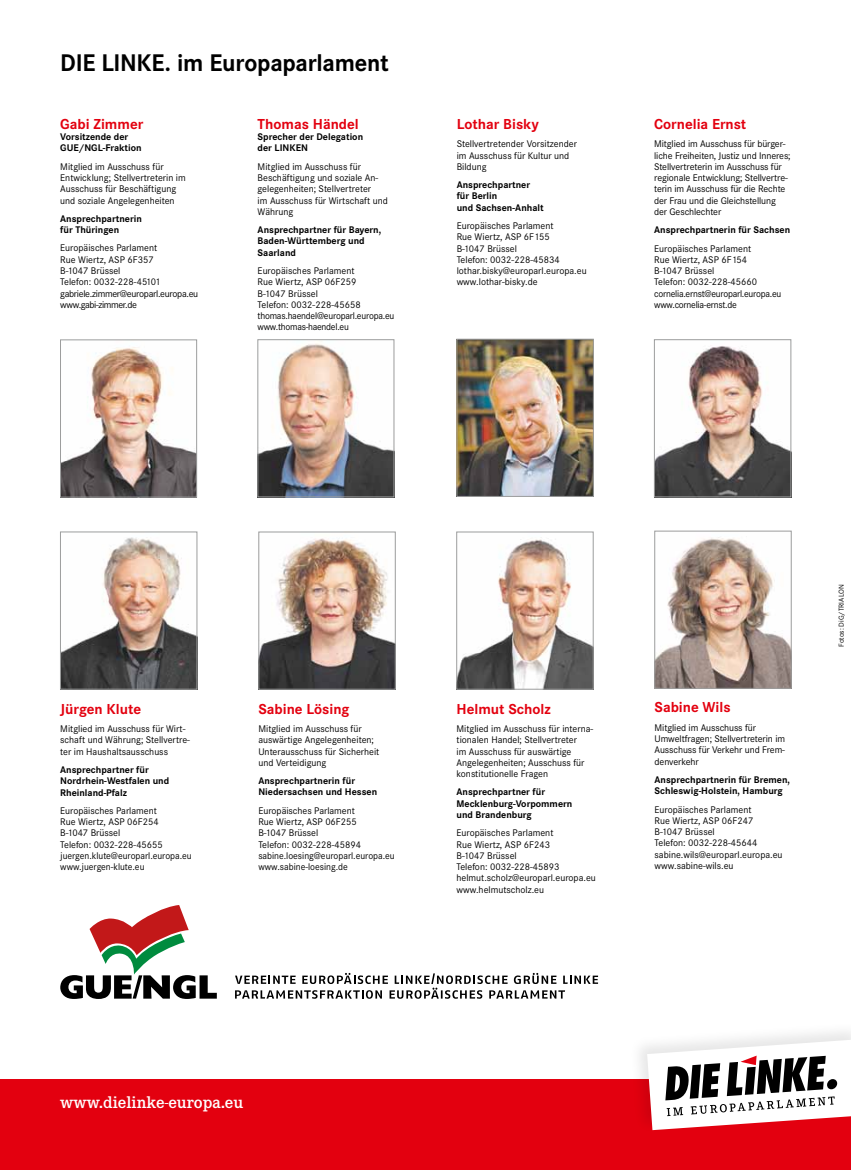
<style>
.page{position:relative;width:851px;height:1170px;background:#fff}
.page>*{position:absolute;margin:0;border:0;box-sizing:border-box;transform-origin:0 0}
.t1{font:700 25px "Corporate S";letter-spacing:-.01em;color:#000}
.t2{font:600 17.5px "Corporate E";color:#fff}
.t3{font:700 15px "Corporate S";color:#e3000f}
.t4{font:10px/11.2px "Corporate S";color:#000}
.t5{font:700 10px/11.2px "Corporate S";color:#000}
.t6{font:7.5px "Corporate S";color:#000}
</style>
<div class="page">
<img style="left:259px;top:343px;width:133px;height:152px">
<div style="left:257px;top:339px;width:137px;height:158px;border:1px solid #9c9d9d"></div>
<img style="left:62px;top:347px;width:133px;height:148px">
<div style="left:60px;top:339px;width:137px;height:158px;border:1px solid #9c9d9d"></div>
<div style="left:0;top:1079px;width:850px;height:90px;background:#e3000f"></div>
<img style="left:656px;top:537px;width:133px;height:149px">
<div style="left:654px;top:531px;width:137px;height:157px;border:1px solid #9c9d9d"></div>
<img style="left:458px;top:341px;width:133px;height:153px">
<div style="left:456px;top:339px;width:137px;height:157px;border:1px solid #9c9d9d"></div>
<img style="left:656px;top:346px;width:133px;height:149px">
<div style="left:654px;top:339px;width:137px;height:158px;border:1px solid #9c9d9d"></div>
<img style="left:260px;top:538px;width:133px;height:149px">
<div style="left:258px;top:531px;width:137px;height:158px;border:1px solid #9c9d9d"></div>
<img style="left:62px;top:537px;width:133px;height:150px">
<div style="left:60px;top:531px;width:137px;height:158px;border:1px solid #9c9d9d"></div>
<img style="left:458px;top:537px;width:133px;height:150px">
<div style="left:456px;top:531px;width:137px;height:158px;border:1px solid #9c9d9d"></div>
<svg style="left:60px;top:905px;width:157px;height:93px"></svg>
<svg style="left:235px;top:972px;width:363px;height:26px"></svg>
<div style="left:628px;top:1020px;width:222px;height:114px;background:#000;opacity:.1"></div>
<svg style="left:647px;top:1039px;width:203px;height:90px"></svg>
<h1 class="t1" style="left:60px;top:49px;width:330px">DIE LIN KE. im Europaparlament</h1>
<h3 class="t3" style="left:60px;top:115px;width:85px">Gabi Zimmer</h3>
<p class="t5" style="left:60px;top:131px;width:69px">Vorsitzende der<br>GUE</p>
<p class="t5" style="left:79px;top:143px;width:12px">/NGL-F</p>
<p class="t5" style="left:110px;top:143px;width:33px">raktion</p>
<p class="t4" style="left:60px;top:161px;width:127px">Mitglied im Ausschuss für<br>Entwicklung; Stellvertreterin im<br>Ausschuss für Beschäftigung und soziale Angelegenheiten</p>
<p class="t5" style="left:60px;top:213px;width:83px">Ansprechpartnerin für Thüringen</p>
<p class="t4" style="left:60px;top:243px;width:139px">Europäisches Parlament<br>Rue Wiertz, ASP 6F357<br>B-1047 Brüssel<br>Telefon: 0032-228-45101 gabriele.zimmer@europarl.europa.eu www.gabi-zimmer.de</p>
<h3 class="t3" style="left:257px;top:115px;width:103px">Thomas Händel</h3>
<p class="t5" style="left:257px;top:131px;width:107px">Sprecher der Delegation der LIN KEN</p>
<p class="t4" style="left:257px;top:161px;width:132px">Mitglied im Ausschuss für<br>Beschäftigung und soziale An&shy;gelegenheiten; Stellvertreter<br>im Ausschuss für Wirtschaft und<br>Währung</p>
<p class="t5" style="left:257px;top:224px;width:125px">Ansprechpartner für Bayern,<br>Baden-Württemberg und<br>Saarland</p>
<p class="t4" style="left:257px;top:265px;width:138px">Europäisches Parlament<br>Rue Wiertz, ASP 06F259<br>B-1047 Brüssel<br>Telefon: 0032-228-45658 thomas.haendel@europarl.europa.eu www.thomas-haendel.eu</p>
<h3 class="t3" style="left:456px;top:115px;width:84px">Lothar Bisky</h3>
<p class="t4" style="left:456px;top:138px;width:122px">Stellvertretender Vorsitzender im Ausschuss für Kultur und<br>Bildung</p>
<p class="t5" style="left:456px;top:179px;width:88px">Ansprechpartner für Berlin<br>und Sachsen-Anhalt</p>
<p class="t4" style="left:456px;top:220px;width:131px">Europäisches Parlament<br>Rue Wiertz, ASP 6F155<br>B-1047 Brüssel<br>Telefon: 0032-228-45834 lothar.bisky@europarl.europa.eu www.lothar-bisky.de</p>
<h3 class="t3" style="left:654px;top:115px;width:93px">Cornelia Ernst</h3>
<p class="t4" style="left:654px;top:138px;width:138px">Mitglied im Ausschuss für bürger&shy;liche Freiheiten, Justiz und Inneres;<br>Stellvertreterin im Ausschuss für regionale Entwicklung; Stellvertre&shy;terin im Ausschuss für die Rechte der Frau und die Gleichstellung der Geschlechter</p>
<p class="t5" style="left:654px;top:224px;width:137px">Ansprechpartnerin für Sachsen</p>
<p class="t4" style="left:654px;top:243px;width:129px">Europäisches Parlament<br>Rue Wiertz, ASP 6F154<br>B-1047 Brüssel<br>Telefon: 0032-228-45660 cornelia.ernst@europarl.europa.eu www.cornelia-ernst.de</p>
<h3 class="t3" style="left:60px;top:700px;width:82px">Jürgen Klute</h3>
<p class="t4" style="left:60px;top:723px;width:131px">Mitglied im Ausschuss für Wirt&shy;schaft und Währung; Stellvertre&shy;ter im Haushaltsausschuss</p>
<p class="t5" style="left:60px;top:764px;width:110px">Ansprechpartner für<br>Nordrhein-Westfalen und<br>Rheinland-Pfalz</p>
<p class="t4" style="left:60px;top:805px;width:133px">Europäisches Parlament<br>Rue Wiertz, ASP 06F254<br>B-1047 Brüssel<br>Telefon: 0032-228-45655 juergen.klute@europarl.europa.eu www.juergen-klute.eu</p>
<h3 class="t3" style="left:258px;top:700px;width:93px">Sabine Lösing</h3>
<p class="t4" style="left:258px;top:723px;width:122px">Mitglied im Ausschuss für auswärtige Angelegenheiten;<br>Unterausschuss für Sicherheit und Verteidigung</p>
<p class="t5" style="left:258px;top:775px;width:120px">Ansprechpartnerin für<br>N iedersachsen und Hessen</p>
<p class="t4" style="left:258px;top:804px;width:138px">Europäisches Parlament<br>Rue Wiertz, ASP 06F255<br>B-1047 Brüssel<br>Telefon: 0032-228-45894 sabine.loesing@europarl.europa.eu www.sabine-loesing.de</p>
<h3 class="t3" style="left:456px;top:700px;width:96px">Helmut Scholz</h3>
<p class="t4" style="left:456px;top:723px;width:138px">Mitglied im Ausschuss für interna&shy;tionalen Handel; Stellvertreter<br>im Ausschuss für auswärtige<br>Angelegenheiten; Ausschuss für konstitutionelle Fragen</p>
<p class="t5" style="left:456px;top:786px;width:117px">Ansprechpartner für<br>Mecklenburg-Vorpommern und Brandenburg</p>
<p class="t4" style="left:456px;top:827px;width:141px">Europäisches Parlament<br>Rue Wiertz, ASP 6F243<br>B-1047 Brüssel<br>Telefon: 0032-228-45893 helmut.scholz@europarl.europa.eu www.helmutscholz.eu</p>
<h3 class="t3" style="left:654px;top:698px;width:78px">Sabine Wils</h3>
<p class="t4" style="left:654px;top:722px;width:132px">Mitglied im Ausschuss für<br>Umweltfragen; Stellvertreterin im<br>Ausschuss für Verkehr und Frem&shy;denverkehr</p>
<p class="t5" style="left:654px;top:774px;width:137px">Ansprechpartnerin für Bremen,<br>Schleswig-Holstein, Hamburg</p>
<p class="t4" style="left:654px;top:803px;width:129px">Europäisches Parlament<br>Rue Wiertz, ASP 06F247<br>B-1047 Brüssel<br>Telefon: 0032-228-45644 sabine.wils@europarl.europa.eu www.sabine-wils.eu</p>
<p class="t6" style="left:837px;top:646px;width:64px;rotate:-90deg">Fotos: DiG/TRIALON</p>
<h2 class="t2" style="left:60px;top:1092px;width:185px">www.dielinke-europa.eu</h2>
</div>
